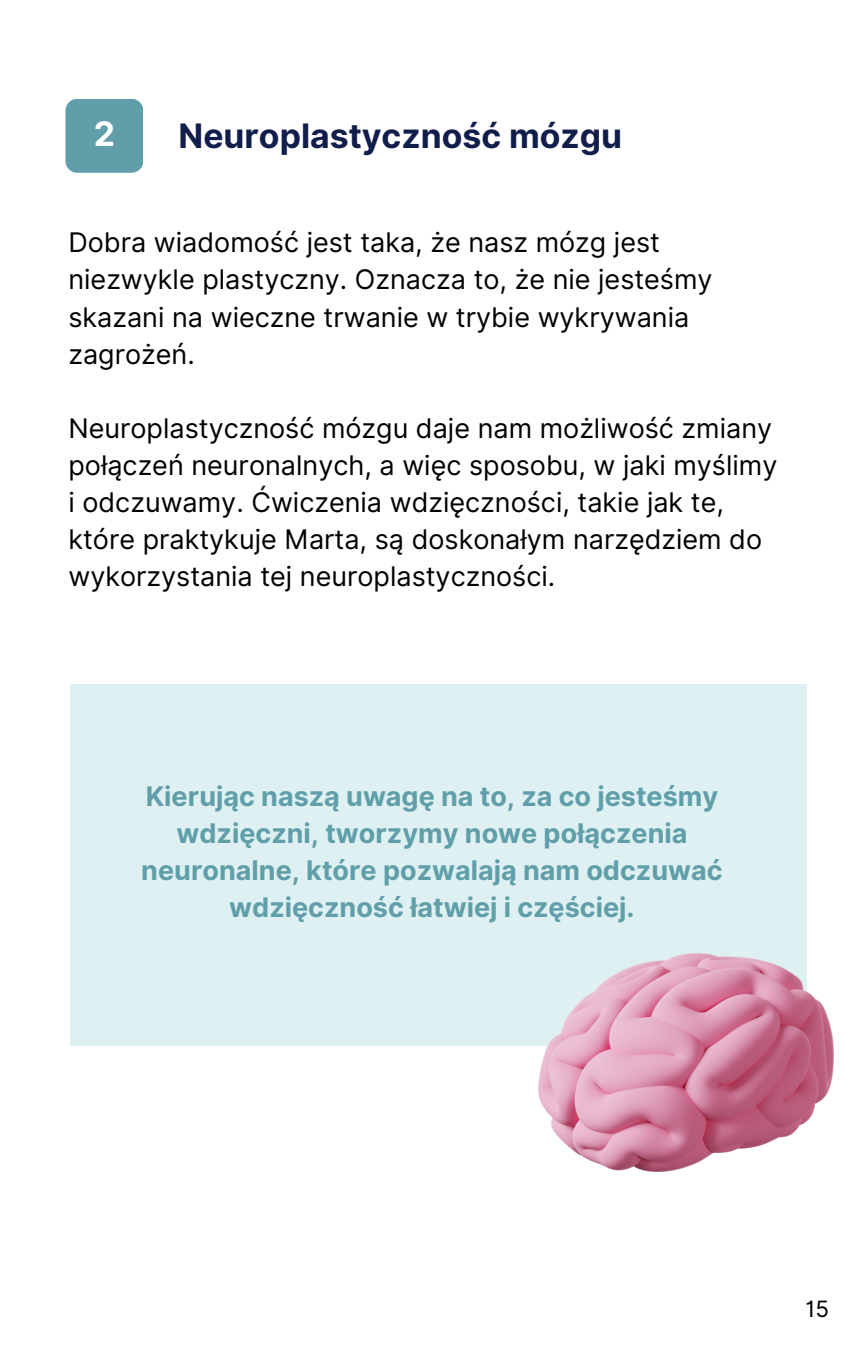
<style>
.page{position:relative;width:864px;height:1350px;background:#fff}
.page>*{position:absolute;margin:0;border:0;box-sizing:border-box;transform-origin:0 0}
.t1{font:700 33.75px "Inter";color:#111d4a}
.t2{font:700 33.75px "Inter";color:#fff}
.t3{font:27px/37.1px "Inter";color:#000}
.t4{font:700 27px/37.1px "Inter";color:#609fa9;text-align:center}
.t5{font:22.5px "Inter";color:#000}
</style>
<div class="page">
<div style="left:65px;top:99px;width:78px;height:74px;background:#609fa9"></div>
<div style="left:71px;top:684px;width:736px;height:362px;background:#def0f2"></div>
<img style="left:538px;top:954px;width:296px;height:217px">
<p class="t2" style="left:94px;top:114px;width:23px">2</p>
<p class="t1" style="left:179px;top:115px;width:445px">Neuroplastyczność mózgu</p>
<p class="t3" style="left:68px;top:224px;width:646px">Dobra wiadomość jest taka, że nasz mózg jest niezwykle plastyczny. Oznacza to, że nie jesteśmy skazani na wieczne trwanie w trybie wykrywania zagrożeń.</p>
<p class="t3" style="left:68px;top:410px;width:710px">Neuroplastyczność mózgu daje nam możliwość zmiany połączeń neuronalnych, a więc sposobu, w jaki myślimy i odczuwamy. Ćwiczenia wdzięczności, takie jak te, które praktykuje Marta, są doskonałym narzędziem do wykorzystania tej neuroplastyczności.</p>
<p class="t4" style="left:141px;top:778px;width:583px">Kierując naszą uwagę na to, za co jesteśmy wdzięczni, tworzymy nowe połączenia neuronalne, które pozwalają nam odczuwać wdzięczność łatwiej i częściej.</p>
<p class="t5" style="left:805px;top:1295px;width:25px">15</p>
</div>
